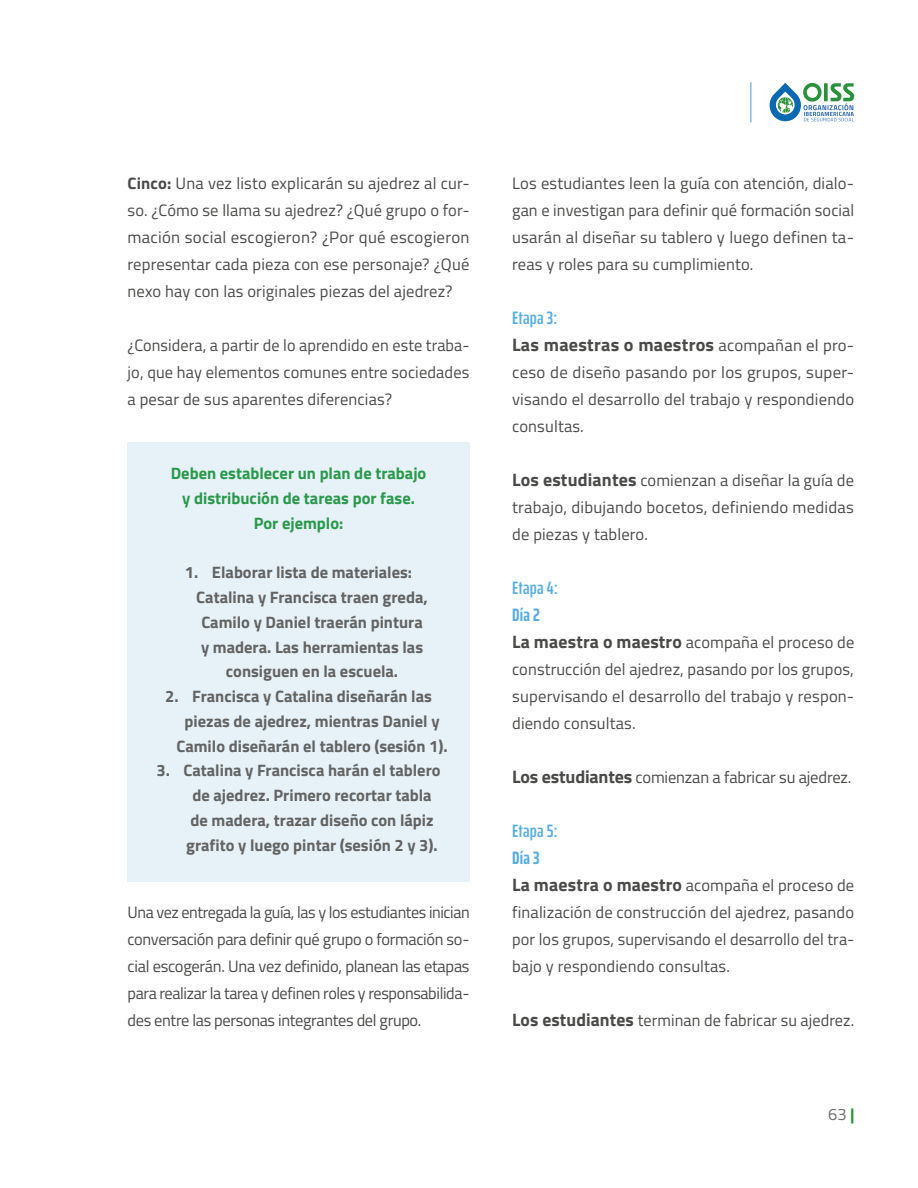
<style>
.page{position:relative;width:918px;height:1188px;background:#fff}
.page>*{position:absolute;margin:0;border:0;box-sizing:border-box;transform-origin:0 0}
.t1{font:700 18px "Titillium Web";letter-spacing:.015em;color:#4a4a49}
.t2{font:600 extra-condensed 18px "Saira";letter-spacing:.01em;color:#57ade3}
.t3{font:700 extra-condensed 18px "Saira";letter-spacing:.01em;color:#57ade3}
.t4{font:16.5px/27px "Titillium Web";letter-spacing:.01em;color:#4a4a49;text-align:justify}
.t5{font:700 16.5px "Titillium Web";color:#636362}
.t6{font:700 16.5px/24.8px "Titillium Web";color:#29994a;text-align:center}
.t7{font:16.5px "Titillium Web";letter-spacing:-.01em;color:#4a4a49}
.t8{font:16.5px "Titillium Web";color:#6f6f6f}
.s1{font-weight:700}
.s2{font-weight:400;font-size:16.5px}
.s3{font-weight:700;font-size:18px}
.s4{font-weight:700;color:#2b9138}
</style>
<div class="page">
<div style="left:128px;top:442px;width:342px;height:439px;background:#e6f1f8"></div>
<svg style="left:770px;top:83px;width:84px;height:38px"></svg>
<hr style="left:751px;top:82px;width:1px;height:40px;background:#529bcd">
<p class="t4" style="left:128px;top:169px;width:344px"><span class="s1">Cinco:</span> Una vez listo explicarán su ajedrez al cur&shy;so. ¿Cómo se llama su ajedrez? ¿Qué grupo o for&shy;mación social escogieron? ¿Por qué escogieron representar cada pieza con ese personaje? ¿Qué nexo hay con las originales piezas del ajedrez?</p>
<p class="t4" style="left:128px;top:331px;width:344px">¿Considera, a partir de lo aprendido en este traba&shy;jo, que hay elementos comunes entre sociedades a pesar de sus aparentes diferencias?</p>
<p class="t6" style="left:171px;top:460px;width:257px">Deben establecer un plan de trabajo y distribución de tareas por fase.<br>Por ejemplo:</p>
<p class="t5" style="left:185px;top:560px;width:229px">1. Elaborar lista de materiales:</p>
<p class="t5" style="left:196px;top:585px;width:233px">Catalina y Francisca traen greda,</p>
<p class="t5" style="left:201px;top:609px;width:223px">Camilo y Daniel traerán pintura</p>
<p class="t5" style="left:201px;top:634px;width:224px">y madera. Las herramientas las</p>
<p class="t5" style="left:226px;top:659px;width:174px">consiguen en la escuela.</p>
<p class="t5" style="left:165px;top:684px;width:268px">2. Francisca y Catalina diseñarán las</p>
<p class="t5" style="left:185px;top:708px;width:257px">piezas de ajedrez, mientras Daniel y</p>
<p class="t5" style="left:176px;top:733px;width:273px">Camilo diseñarán el tablero (sesión 1).</p>
<p class="t5" style="left:156px;top:758px;width:286px">3. Catalina y Francisca harán el tablero</p>
<p class="t5" style="left:192px;top:783px;width:241px">de ajedrez. Primero recortar tabla</p>
<p class="t5" style="left:191px;top:807px;width:245px">de madera, trazar diseño con lápiz</p>
<p class="t5" style="left:186px;top:832px;width:253px">grafito y luego pintar (sesión 2 y 3).</p>
<p class="t4" style="left:128px;top:898px;width:344px">Una vez entregada la guía, las y los estudiantes inician conversación para definir qué grupo o formación so&shy;cial escogerán. Una vez definido, planean las etapas para realizar la tarea y definen roles y responsabilida&shy;des entre las personas integrantes del grupo.</p>
<p class="t4" style="left:512px;top:169px;width:344px">Los estudiantes leen la guía con atención, dialo&shy;gan e investigan para definir qué formación social usarán al diseñar su tablero y luego definen ta&shy;reas y roles para su cumplimiento.</p>
<p class="t2" style="left:512px;top:304px;width:46px">Etapa 3:</p>
<p class="t1" style="left:512px;top:331px;width:344px">Las maestras o maestros <span class="s2">acompañan el pro-</span></p>
<p class="t4" style="left:512px;top:358px;width:344px">ceso de diseño pasando por los grupos, super&shy;visando el desarrollo del trabajo y respondiendo consultas.</p>
<p class="t4" style="left:512px;top:466px;width:343px"><span class="s3">Los estudiantes</span> comienzan a diseñar la guía de trabajo, dibujando bocetos, definiendo medidas de piezas y tablero.</p>
<p class="t2" style="left:512px;top:574px;width:47px">Etapa 4:</p>
<p class="t3" style="left:512px;top:601px;width:29px">Día 2</p>
<p class="t4" style="left:512px;top:628px;width:344px"><span class="s3">La maestra o maestro</span> acompaña el proceso de construcción del ajedrez, pasando por los grupos, supervisando el desarrollo del trabajo y respon&shy;diendo consultas.</p>
<p class="t7" style="left:512px;top:765px;width:341px"><span class="s3">Los estudiantes</span> comienzan a fabricar su ajedrez.</p>
<p class="t2" style="left:512px;top:817px;width:47px">Etapa 5:</p>
<p class="t3" style="left:512px;top:844px;width:29px">Día 3</p>
<p class="t4" style="left:512px;top:871px;width:344px"><span class="s3">La maestra o maestro</span> acompaña el proceso de finalización de construcción del ajedrez, pasando por los grupos, supervisando el desarrollo del tra&shy;bajo y respondiendo consultas.</p>
<p class="t4" style="left:512px;top:1006px;width:344px"><span class="s3">Los estudiantes</span> terminan de fabricar su ajedrez.</p>
<p class="t8" style="left:828px;top:1102px;width:28px">63 <span class="s4">|</span></p>
</div>
